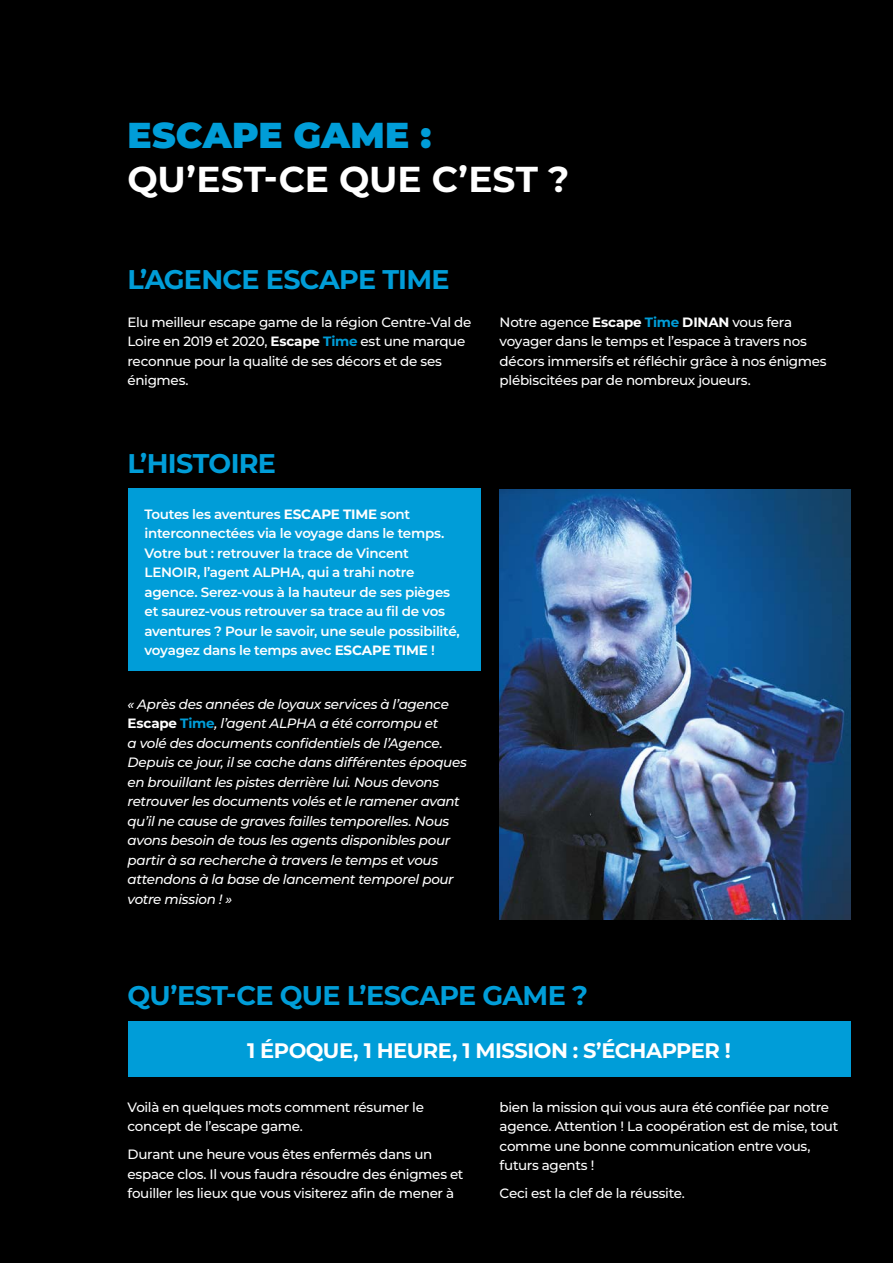
<style>
.page{position:relative;width:893px;height:1263px;background:#000}
.page>*{position:absolute;margin:0;border:0;box-sizing:border-box;transform-origin:0 0}
.t1{font:700 36px "Montserrat";color:#fff}
.t2{font:900 36px "Montserrat";letter-spacing:.005em;color:#009dd8}
.t3{font:700 27px "Montserrat";letter-spacing:-.025em;color:#009dd8}
.t4{font:700 21px "Montserrat";letter-spacing:-.025em;color:#fff}
.t5{font:500 13.5px/19.5px "Montserrat";letter-spacing:-.025em;color:#fff}
.t6{font:italic 500 13.5px/19.5px "Montserrat";letter-spacing:-.025em;color:#fff}
.t7{font:600 13.5px/19.5px "Montserrat";letter-spacing:-.02em;color:#fff}
.s1{font-weight:700}
.s2{font-weight:700;color:#009dd8}
.s3{font-weight:700;font-style:normal}
.s4{font-weight:700;font-style:normal;color:#009dd8}
</style>
<div class="page">
<div style="left:128px;top:489px;width:352px;height:182px;background:#009dd8"></div>
<div style="left:128px;top:1021px;width:722px;height:55px;background:#009dd8"></div>
<img style="left:500px;top:490px;width:350px;height:430px">
<h1 class="t2" style="left:128px;top:109px;width:305px">ESCAPE GAME :</h1>
<h1 class="t1" style="left:128px;top:153px;width:443px">QU’EST-CE QUE C’EST ?</h1>
<h2 class="t3" style="left:128px;top:260px;width:323px">L’AGENCE ESCAPE TIME</h2>
<p class="t5" style="left:128px;top:312px;width:345px">Elu meilleur escape game de la région Centre-Val de Loire en 2019 et 2020, <span class="s1">Escape</span> <span class="s2">Time</span> est une marque reconnue pour la qualité de ses décors et de ses énigmes.</p>
<p class="t5" style="left:500px;top:311px;width:328px">Notre agence <span class="s1">Escape</span> <span class="s2">Time</span> <span class="s1">DINAN</span> vous fera voyager dans le temps et l’espace à travers nos décors immersifs et réfléchir grâce à nos énigmes plébiscitées par de nombreux joueurs.</p>
<h2 class="t3" style="left:128px;top:444px;width:150px">L’HISTOIRE</h2>
<p class="t7" style="left:145px;top:503px;width:317px">Toutes les aventures <span class="s1">ESCAPE TIME</span> sont interconnectées via le voyage dans le temps.<br>Votre but : retrouver la trace de Vincent LENOIR, l’agent ALPHA, qui a trahi notre agence. Serez-vous à la hauteur de ses pièges et saurez-vous retrouver sa trace au fil de vos aventures ? Pour le savoir, une seule possibilité, voyagez dans le temps avec <span class="s1">ESCAPE TIME</span> !</p>
<p class="t6" style="left:128px;top:693px;width:341px">« Après des années de loyaux services à l’agence <span class="s3">Escape</span> <span class="s4">Time</span>, l’agent ALPHA a été corrompu et<br>a volé des documents confidentiels de l’Agence.<br>Depuis ce jour, il se cache dans différentes époques en brouillant les pistes derrière lui. Nous devons retrouver les documents volés et le ramener avant qu’il ne cause de graves failles temporelles. Nous avons besoin de tous les agents disponibles pour partir à sa recherche à travers le temps et vous attendons à la base de lancement temporel pour votre mission ! »</p>
<h2 class="t3" style="left:128px;top:976px;width:462px">QU’EST-CE QUE L’ESCAPE GAME ?</h2>
<h3 class="t4" style="left:247px;top:1035px;width:485px">1 ÉPOQUE, 1 HEURE, 1 MISSION : S’ÉCHAPPER !</h3>
<p class="t5" style="left:128px;top:1096px;width:298px">Voilà en quelques mots comment résumer le concept de l’escape game.</p>
<p class="t5" style="left:128px;top:1144px;width:337px">Durant une heure vous êtes enfermés dans un espace clos. Il vous faudra résoudre des énigmes et fouiller les lieux que vous visiterez afin de mener à</p>
<p class="t5" style="left:500px;top:1096px;width:340px">bien la mission qui vous aura été confiée par notre agence. Attention ! La coopération est de mise, tout comme une bonne communication entre vous, futurs agents !</p>
<p class="t5" style="left:500px;top:1183px;width:187px">Ceci est la clef de la réussite.</p>
</div>
